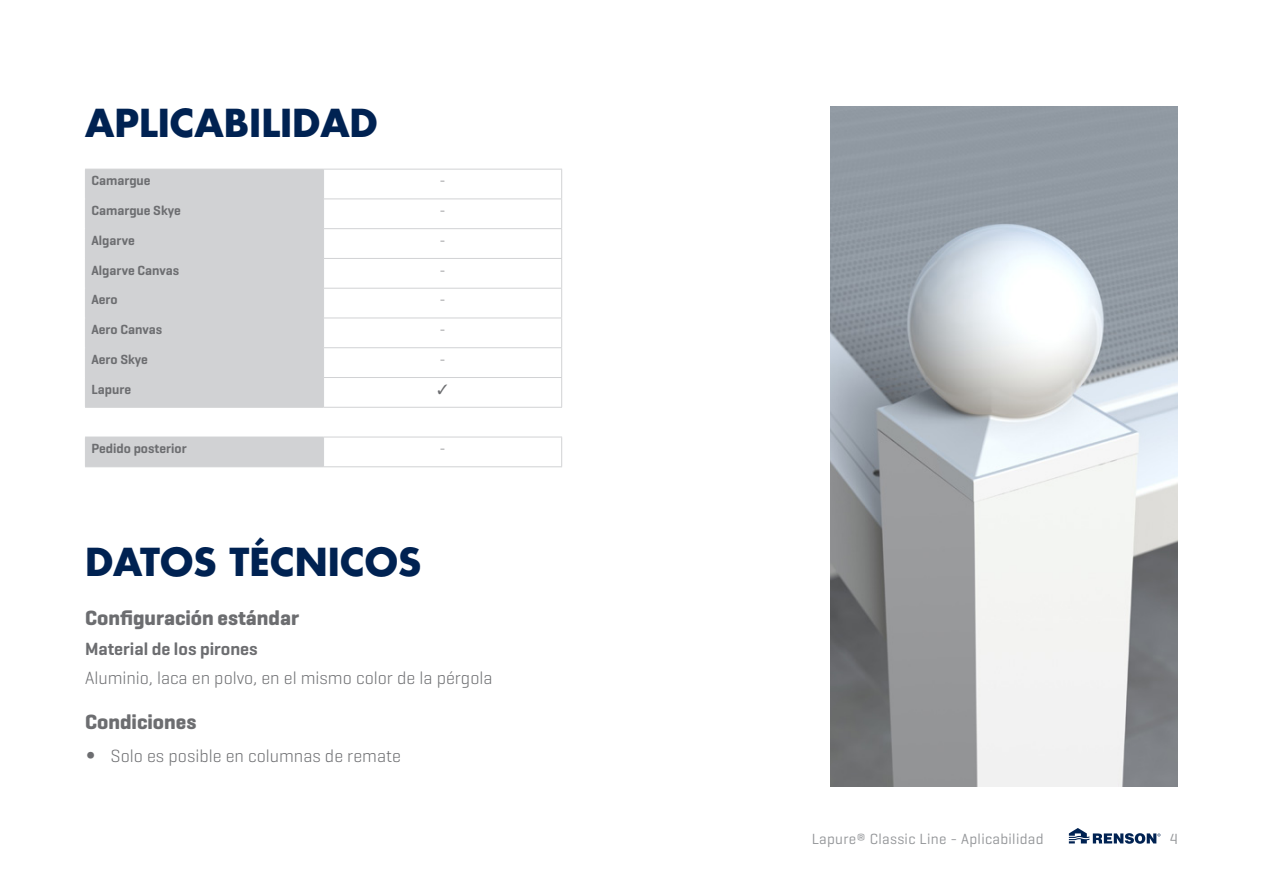
<style>
.page{position:relative;width:1263px;height:893px;background:#fff}
.page>*{position:absolute;margin:0;border:0;box-sizing:border-box;transform-origin:0 0}
.t1{font:700 37.5px "Futura Std";color:#002252}
.t2{font:700 21px "Geogrotesque";color:#6c6d70}
.Body{font:300 18px "Geogrotesque";color:#6c6d70}
.t3{font:600 18px "Geogrotesque";color:#6c6d70}
.t4{font:15px "Geogrotesque";letter-spacing:.02em;color:#939598}
.Table_H1{font:600 13.5px "Geogrotesque";color:#6c6d70}
.Table_Body_Center{font:300 13.5px "Geogrotesque";color:#6c6d70}
.s1{font-family:"Futura Std"}
</style>
<div class="page">
<svg style="left:1069px;top:828px;width:91px;height:16px"></svg>
<img style="left:831px;top:106px;width:347px;height:681px">
<svg style="left:85px;top:170px;width:239px;height:296px;fill:#d1d2d4"></svg>
<hr style="left:85px;top:169px;width:239px;height:1px;background:#d1d2d4">
<hr style="left:85px;top:169px;width:1px;height:30px;background:#d1d2d4">
<hr style="left:324px;top:169px;width:238px;height:1px;background:#d1d2d4">
<hr style="left:323px;top:169px;width:1px;height:30px;background:#d1d2d4">
<hr style="left:561px;top:169px;width:1px;height:30px;background:#d1d2d4">
<hr style="left:85px;top:199px;width:239px;height:1px;background:#d1d2d4">
<hr style="left:324px;top:199px;width:238px;height:1px;background:#d1d2d4">
<hr style="left:85px;top:228px;width:239px;height:1px;background:#d1d2d4">
<hr style="left:324px;top:228px;width:238px;height:1px;background:#d1d2d4">
<hr style="left:85px;top:258px;width:239px;height:1px;background:#d1d2d4">
<hr style="left:324px;top:258px;width:238px;height:1px;background:#d1d2d4">
<hr style="left:85px;top:288px;width:239px;height:1px;background:#d1d2d4">
<hr style="left:324px;top:288px;width:238px;height:1px;background:#d1d2d4">
<hr style="left:85px;top:318px;width:239px;height:1px;background:#d1d2d4">
<hr style="left:324px;top:318px;width:238px;height:1px;background:#d1d2d4">
<hr style="left:85px;top:347px;width:239px;height:1px;background:#d1d2d4">
<hr style="left:324px;top:347px;width:238px;height:1px;background:#d1d2d4">
<hr style="left:85px;top:377px;width:239px;height:1px;background:#d1d2d4">
<svg style="left:85px;top:200px;width:1px;height:207px"></svg>
<hr style="left:324px;top:377px;width:238px;height:1px;background:#d1d2d4">
<svg style="left:323px;top:200px;width:1px;height:207px"></svg>
<svg style="left:561px;top:199px;width:1px;height:208px"></svg>
<hr style="left:85px;top:407px;width:239px;height:1px;background:#d1d2d4">
<hr style="left:324px;top:407px;width:238px;height:1px;background:#d1d2d4">
<hr style="left:85px;top:437px;width:239px;height:1px;background:#d1d2d4">
<svg style="left:85px;top:438px;width:1px;height:28px"></svg>
<hr style="left:324px;top:437px;width:238px;height:1px;background:#d1d2d4">
<svg style="left:323px;top:438px;width:1px;height:28px"></svg>
<svg style="left:561px;top:437px;width:1px;height:29px"></svg>
<hr style="left:85px;top:466px;width:239px;height:1px;background:#d1d2d4">
<hr style="left:324px;top:466px;width:238px;height:1px;background:#d1d2d4">
<h1 class="t1" style="left:85px;top:98px;width:294px">APLICABILIDAD</h1>
<p class="Table_H1" style="left:91px;top:172px;width:61px">Camargue</p>
<p class="Table_Body_Center" style="left:439px;top:172px;width:8px">-</p>
<p class="Table_H1" style="left:91px;top:202px;width:91px">Camargue Skye</p>
<p class="Table_Body_Center" style="left:439px;top:202px;width:8px">-</p>
<p class="Table_H1" style="left:91px;top:232px;width:45px">Algarve</p>
<p class="Table_Body_Center" style="left:439px;top:232px;width:8px">-</p>
<p class="Table_H1" style="left:91px;top:262px;width:89px">Algarve Canvas</p>
<p class="Table_Body_Center" style="left:439px;top:262px;width:8px">-</p>
<p class="Table_H1" style="left:91px;top:291px;width:28px">Aero</p>
<p class="Table_Body_Center" style="left:439px;top:291px;width:8px">-</p>
<p class="Table_H1" style="left:91px;top:321px;width:72px">Aero Canvas</p>
<p class="Table_Body_Center" style="left:439px;top:321px;width:8px">-</p>
<p class="Table_H1" style="left:91px;top:351px;width:58px">Aero Skye</p>
<p class="Table_Body_Center" style="left:439px;top:351px;width:8px">-</p>
<p class="Table_H1" style="left:91px;top:381px;width:41px">Lapure</p>
<p class="Table_H1" style="left:91px;top:440px;width:97px">Pedido posterior</p>
<p class="Table_Body_Center" style="left:439px;top:440px;width:8px">-</p>
<h1 class="t1" style="left:85px;top:537px;width:338px">DATOS TÉCNICOS</h1>
<h2 class="t2" style="left:85px;top:605px;width:216px">Configuración estándar</h2>
<h3 class="t3" style="left:85px;top:638px;width:174px">Material de los pirones</h3>
<p class="Body" style="left:85px;top:667px;width:409px">Aluminio, laca en polvo, en el mismo color de la pérgola</p>
<h2 class="t2" style="left:85px;top:709px;width:113px">Condiciones</h2>
<p class="Body" style="left:85px;top:745px;width:317px"><span class="s1">•</span> Solo es posible en columnas de remate</p>
<p class="t4" style="left:812px;top:829px;width:233px">Lapure® Classic Line - Aplicabilidad</p>
<p class="t4" style="left:1170px;top:829px;width:10px">4</p>
</div>
